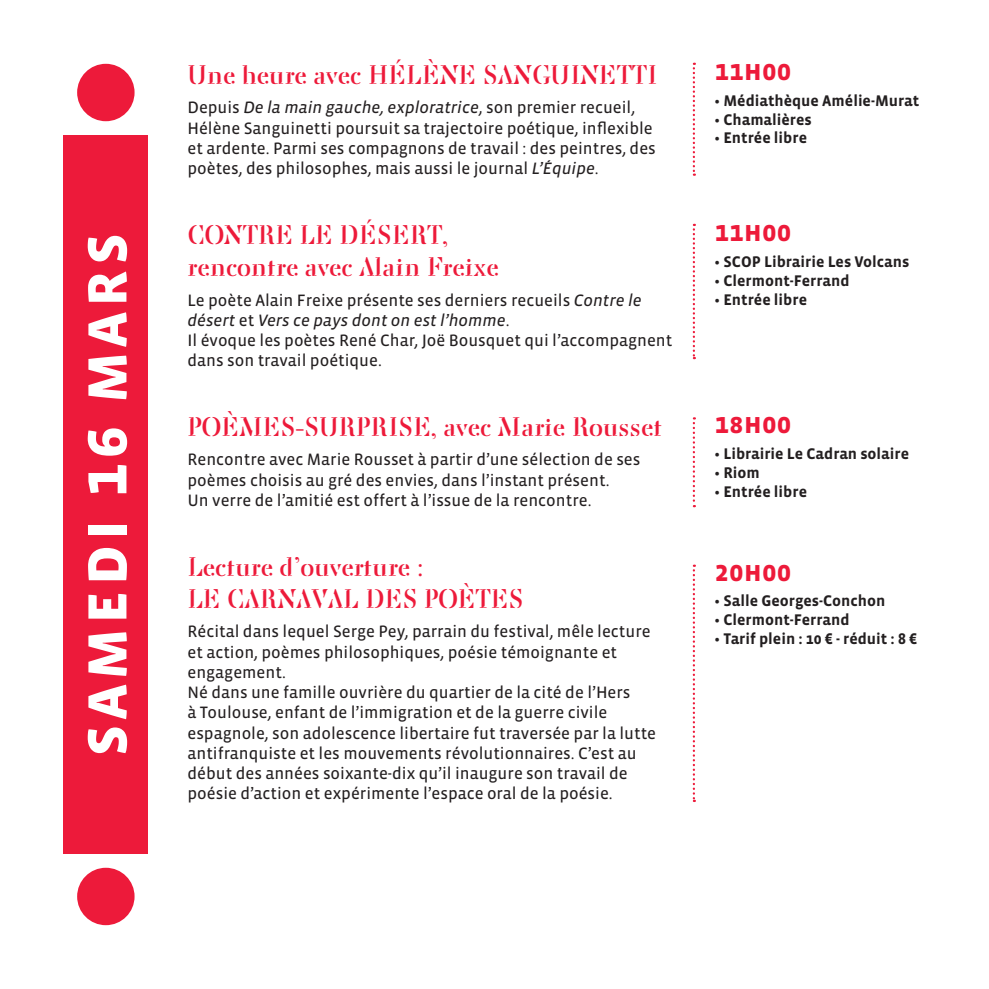
<style>
.page{position:relative;width:989px;height:989px;background:#fff}
.page>*{position:absolute;margin:0;border:0;box-sizing:border-box;transform-origin:0 0}
.t1{font:69.75px "Vista Sans SC Bold";letter-spacing:.05em;color:#fff}
.t2{font:29.25px "Vista Sans SC Bold";color:#ed1a3a}
.t3{font:27px/32.4px "Saluzzo";color:#ed1a3a}
.t4{font:16.88px/20.2px "Vista Sans Reg";color:#231f20}
.t5{font:700 15.75px "Vista Sans";color:#231f20}
.s1{font-style:italic}
</style>
<div class="page">
<div style="left:64px;top:135px;width:84px;height:719px;background:#ed1a3a"></div>
<div style="left:77px;top:64px;width:58px;height:57px;background:#ed1a3a;border-radius:50%"></div>
<div style="left:77px;top:867px;width:58px;height:58px;background:#ed1a3a;border-radius:50%"></div>
<svg style="left:692px;top:63px;width:3px;height:113px"></svg>
<svg style="left:692px;top:224px;width:3px;height:135px"></svg>
<svg style="left:692px;top:417px;width:3px;height:90px"></svg>
<svg style="left:692px;top:564px;width:3px;height:238px"></svg>
<h1 class="t1" style="left:67px;top:757px;width:526px;rotate:-90deg">samedi 16 mars</h1>
<h3 class="t3" style="left:187px;top:58px;width:471px">Une heure avec HÉLÈNE SANGUINETTI</h3>
<p class="t4" style="left:187px;top:98px;width:470px">Depuis <span class="s1">De la main gauche, exploratrice</span>, son premier recueil, Hélène Sanguinetti poursuit sa trajectoire poétique, inflexible et ardente. Parmi ses compagnons de travail : des peintres, des poètes, des philosophes, mais aussi le journal <span class="s1">L’Équipe</span>.</p>
<h3 class="t3" style="left:187px;top:218px;width:313px">CONTRE LE DÉSERT, rencontre avec Alain Freixe</h3>
<p class="t4" style="left:187px;top:290px;width:486px">Le poète Alain Freixe présente ses derniers recueils <span class="s1">Contre le désert</span> et <span class="s1">Vers ce pays dont on est l’homme</span>.<br>Il évoque les poètes René Char, Joë Bousquet qui l’accompagnent dans son travail poétique.</p>
<h3 class="t3" style="left:187px;top:410px;width:476px">POÈMES-SURPRISE, avec Marie Rousset</h3>
<p class="t4" style="left:187px;top:450px;width:454px">Rencontre avec Marie Rousset à partir d’une sélection de ses poèmes choisis au gré des envies, dans l’instant présent.<br>Un verre de l’amitié est offert à l’issue de la rencontre.</p>
<h3 class="t3" style="left:187px;top:550px;width:338px">Lecture d’ouverture :<br>LE CARNAVAL DES POÈTES</h3>
<p class="t4" style="left:187px;top:622px;width:470px">Récital dans lequel Serge Pey, parrain du festival, mêle lecture et action, poèmes philosophiques, poésie témoignante et engagement.<br>Né dans une famille ouvrière du quartier de la cité de l’Hers<br>à Toulouse, enfant de l’immigration et de la guerre civile espagnole, son adolescence libertaire fut traversée par la lutte antifranquiste et les mouvements révolutionnaires. C’est au début des années soixante-dix qu’il inaugure son travail de poésie d’action et expérimente l’espace oral de la poésie.</p>
<h2 class="t2" style="left:714px;top:55px;width:78px">11h00</h2>
<p class="t5" style="left:714px;top:92px;width:206px">• Médiathèque Amélie-Murat</p>
<p class="t5" style="left:714px;top:111px;width:99px">• Chamalières</p>
<p class="t5" style="left:714px;top:130px;width:94px">• Entrée libre</p>
<h2 class="t2" style="left:714px;top:216px;width:78px">11h00</h2>
<p class="t5" style="left:714px;top:253px;width:196px">• SCOP Librairie Les Volcans</p>
<p class="t5" style="left:714px;top:272px;width:136px">• Clermont-Ferrand</p>
<p class="t5" style="left:714px;top:291px;width:94px">• Entrée libre</p>
<h2 class="t2" style="left:714px;top:409px;width:78px">18h00</h2>
<p class="t5" style="left:714px;top:446px;width:196px">• Librairie Le Cadran solaire</p>
<p class="t5" style="left:714px;top:465px;width:47px">• Riom</p>
<p class="t5" style="left:714px;top:483px;width:94px">• Entrée libre</p>
<h2 class="t2" style="left:714px;top:556px;width:78px">20h00</h2>
<p class="t5" style="left:714px;top:593px;width:172px">• Salle Georges-Conchon</p>
<p class="t5" style="left:714px;top:612px;width:136px">• Clermont-Ferrand</p>
<p class="t5" style="left:714px;top:631px;width:204px">• Tarif plein : 10 € - réduit : 8 €</p>
</div>
